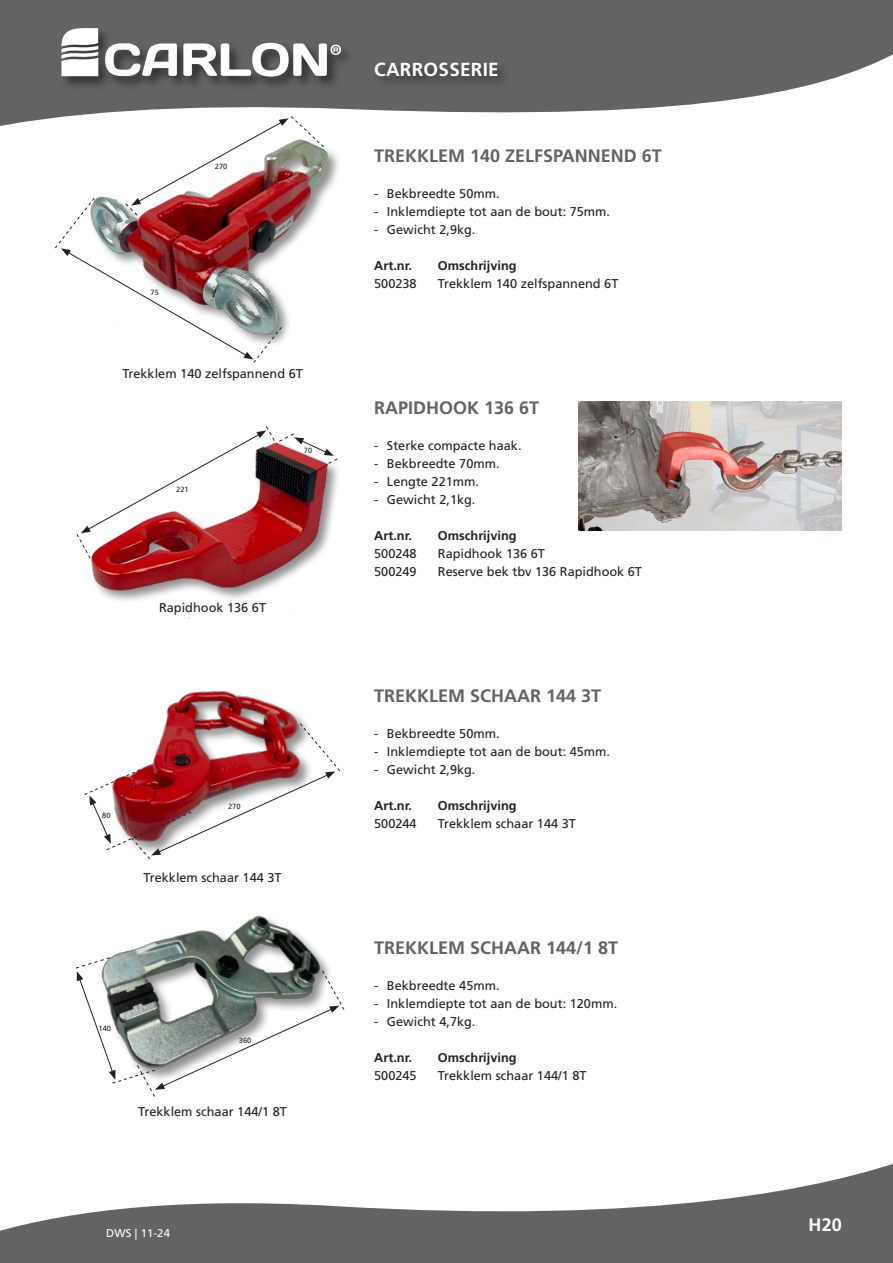
<style>
.page{position:relative;width:893px;height:1263px;background:#fff}
.page>*{position:absolute;margin:0;border:0;box-sizing:border-box;transform-origin:0 0}
.t1{font:700 18.9px "Frutiger LT Std";letter-spacing:.015em;color:#fff}
.t2{font:700 18px "Frutiger LT Std";color:#636366}
.t3{font:700 18px "Frutiger LT Std";color:#fff}
.omschrijving{font:12.75px "Frutiger LT Std";color:#231f20}
.art_omschr_plat{font:12.75px "Frutiger LT Std";color:#231f20}
.art_omschr_vet{font:700 12.75px "Frutiger LT Std";color:#231f20}
.t4{font:11.25px "Frutiger LT Std";letter-spacing:.01em;color:#fff}
.t5{font:7.5px "Frutiger LT Std";color:#231f20}
</style>
<div class="page">
<svg style="left:0;top:1164px;width:893px;height:99px;fill:#636366"></svg>
<svg style="left:0;top:0;width:893px;height:126px;fill:#636366"></svg>
<div style="left:374px;top:60px;width:137px;height:30px;background:#231f20;opacity:.75"></div>
<div style="left:60px;top:26px;width:294px;height:65px;background:#231f20;opacity:.75"></div>
<svg style="left:105px;top:43px;width:72px;height:33px"></svg>
<svg style="left:183px;top:43px;width:158px;height:34px"></svg>
<svg style="left:61px;top:28px;width:37px;height:48px"></svg>
<img style="left:325px;top:148px;width:13px;height:46px">
<img style="left:165px;top:690px;width:141px;height:33px">
<img style="left:111px;top:915px;width:211px;height:42px">
<svg style="left:54px;top:116px;width:271px;height:247px"></svg>
<svg style="left:84px;top:723px;width:256px;height:137px"></svg>
<svg style="left:75px;top:957px;width:270px;height:140px"></svg>
<img style="left:85px;top:426px;width:253px;height:193px">
<img style="left:578px;top:402px;width:264px;height:128px">
<p class="t5" style="left:151px;top:288px;width:10px">75</p>
<p class="t5" style="left:215px;top:162px;width:14px">270</p>
<p class="omschrijving" style="left:122px;top:366px;width:182px">Trekklem 140 zelfspannend 6T</p>
<p class="t5" style="left:176px;top:485px;width:14px">221</p>
<p class="t5" style="left:304px;top:446px;width:10px">70</p>
<p class="omschrijving" style="left:159px;top:600px;width:108px">Rapidhook 136 6T</p>
<p class="t5" style="left:102px;top:811px;width:10px">80</p>
<p class="t5" style="left:228px;top:802px;width:14px">270</p>
<p class="omschrijving" style="left:144px;top:870px;width:139px">Trekklem schaar 144 3T</p>
<p class="t5" style="left:99px;top:1024px;width:14px">140</p>
<p class="t5" style="left:239px;top:1036px;width:14px">360</p>
<p class="omschrijving" style="left:138px;top:1104px;width:150px">Trekklem schaar 144/1 8T</p>
<p class="t4" style="left:106px;top:1226px;width:65px">DWS | 11-24</p>
<p class="t1" style="left:374px;top:58px;width:126px">CARROSSERIE</p>
<p class="t2" style="left:374px;top:145px;width:289px">TREKKLEM 140 ZELFSPANNEND 6T</p>
<p class="omschrijving" style="left:374px;top:186px;width:127px">- Bekbreedte 50mm.</p>
<p class="omschrijving" style="left:374px;top:204px;width:237px">- Inklemdiepte tot aan de bout: 75mm.</p>
<p class="omschrijving" style="left:374px;top:222px;width:103px">- Gewicht 2,9kg.</p>
<p class="art_omschr_vet" style="left:374px;top:258px;width:39px">Art.nr.</p>
<p class="art_omschr_vet" style="left:438px;top:258px;width:80px">Omschrijving</p>
<p class="art_omschr_plat" style="left:374px;top:276px;width:44px">500238</p>
<p class="art_omschr_plat" style="left:438px;top:276px;width:182px">Trekklem 140 zelfspannend 6T</p>
<p class="t2" style="left:374px;top:397px;width:167px">RAPIDHOOK 136 6T</p>
<p class="omschrijving" style="left:374px;top:438px;width:149px">- Sterke compacte haak.</p>
<p class="omschrijving" style="left:374px;top:456px;width:127px">- Bekbreedte 70mm.</p>
<p class="omschrijving" style="left:374px;top:474px;width:106px">- Lengte 221mm.</p>
<p class="omschrijving" style="left:374px;top:492px;width:103px">- Gewicht 2,1kg.</p>
<p class="art_omschr_vet" style="left:374px;top:528px;width:39px">Art.nr.</p>
<p class="art_omschr_vet" style="left:438px;top:528px;width:80px">Omschrijving</p>
<p class="art_omschr_plat" style="left:374px;top:546px;width:44px">500248</p>
<p class="art_omschr_plat" style="left:438px;top:546px;width:108px">Rapidhook 136 6T</p>
<p class="art_omschr_plat" style="left:374px;top:564px;width:44px">500249</p>
<p class="art_omschr_plat" style="left:438px;top:564px;width:206px">Reserve bek tbv 136 Rapidhook 6T</p>
<p class="t2" style="left:374px;top:685px;width:229px">TREKKLEM SCHAAR 144 3T</p>
<p class="omschrijving" style="left:374px;top:726px;width:127px">- Bekbreedte 50mm.</p>
<p class="omschrijving" style="left:374px;top:744px;width:237px">- Inklemdiepte tot aan de bout: 45mm.</p>
<p class="omschrijving" style="left:374px;top:762px;width:103px">- Gewicht 2,9kg.</p>
<p class="art_omschr_vet" style="left:374px;top:798px;width:39px">Art.nr.</p>
<p class="art_omschr_vet" style="left:438px;top:798px;width:80px">Omschrijving</p>
<p class="art_omschr_plat" style="left:374px;top:816px;width:44px">500244</p>
<p class="art_omschr_plat" style="left:438px;top:816px;width:139px">Trekklem schaar 144 3T</p>
<p class="t2" style="left:374px;top:937px;width:246px">TREKKLEM SCHAAR 144/1 8T</p>
<p class="omschrijving" style="left:374px;top:978px;width:127px">- Bekbreedte 45mm.</p>
<p class="omschrijving" style="left:374px;top:996px;width:245px">- Inklemdiepte tot aan de bout: 120mm.</p>
<p class="omschrijving" style="left:374px;top:1014px;width:103px">- Gewicht 4,7kg.</p>
<p class="art_omschr_vet" style="left:374px;top:1050px;width:39px">Art.nr.</p>
<p class="art_omschr_vet" style="left:438px;top:1050px;width:80px">Omschrijving</p>
<p class="art_omschr_plat" style="left:374px;top:1068px;width:44px">500245</p>
<p class="art_omschr_plat" style="left:438px;top:1068px;width:150px">Trekklem schaar 144/1 8T</p>
<p class="t3" style="left:809px;top:1214px;width:35px">H20</p>
</div>
